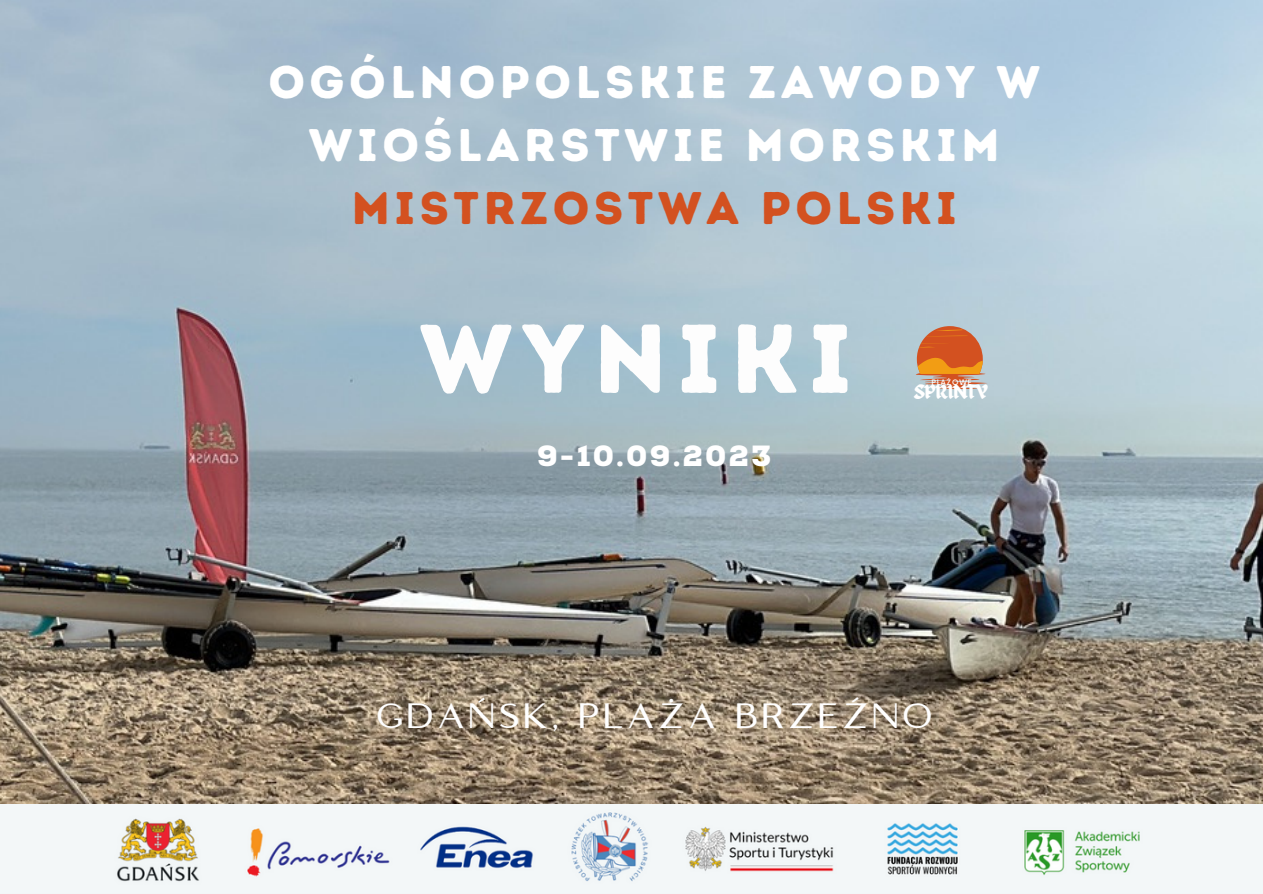
<style>
.page{position:relative;width:1263px;height:894px;background:#fff}
.page>*{position:absolute;margin:0;border:0;box-sizing:border-box;transform-origin:0 0}
.t1{font:97.35px "Intro Rust Base";letter-spacing:.1em;color:#fdfdfd}
.t2{font:45.75px/63px "Intro Rust Base";letter-spacing:.1em;color:#fff;text-align:center}
.t3{font:45.75px "Intro Rust Base";letter-spacing:.1em;color:#d35120}
.t4{font:35.25px "Logam";letter-spacing:.1em;color:#fff}
.t5{font:900 29.25px "Nexa Slab";letter-spacing:.1em;color:#fff}
.t6{font:19.95px "ED Celandine";letter-spacing:-.03em;color:#fff}
.t7{font:500 7.35px "Now";letter-spacing:.1em;color:#fff}
</style>
<div class="page">
<img style="left:0;top:0;width:1263px;height:803px">
<svg style="left:916px;top:326px;width:72px;height:63px;background:#ce8255"></svg>
<img style="left:0;top:803px;width:1263px;height:90px">
<p class="t2" style="left:268px;top:50px;width:773px">OGÓLNOPOLSKIE ZAWODY W<br>WIOŚLARSTWIE MORSKIM</p>
<p class="t3" style="left:352px;top:180px;width:607px">MISTRZOSTWA POLSKI</p>
<p class="t1" style="left:419px;top:300px;width:434px">WYNIKI</p>
<p class="t5" style="left:537px;top:438px;width:235px">9-10.09.2023</p>
<p class="t7" style="left:931px;top:378px;width:42px">PLAŻOWE</p>
<p class="t6" style="left:914px;top:381px;width:75px">SPRINTY</p>
<p class="t4" style="left:376px;top:693px;width:558px">GDAŃSK, PLAŻA BRZEŹNO</p>
</div>
